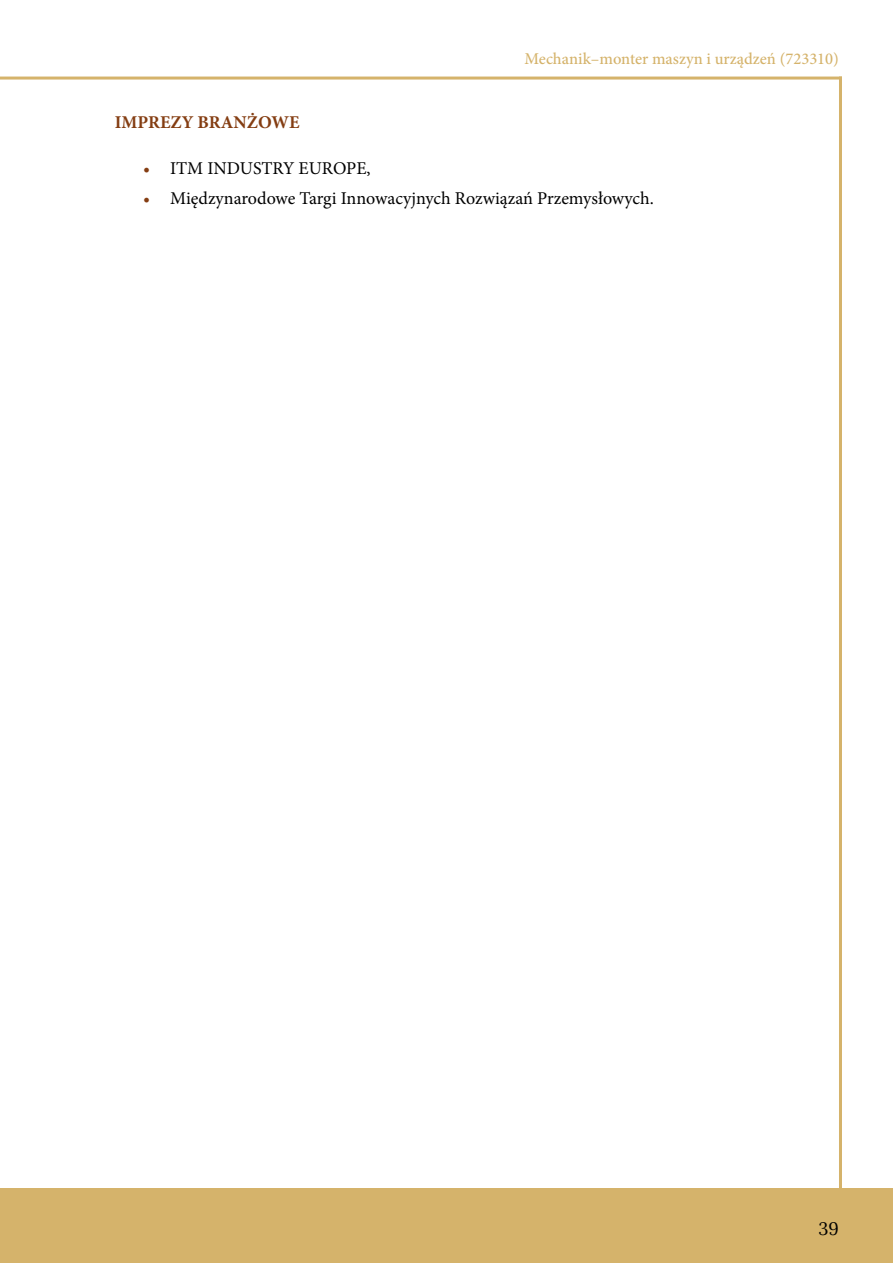
<style>
.page{position:relative;width:893px;height:1263px;background:#fff}
.page>*{position:absolute;margin:0;border:0;box-sizing:border-box;transform-origin:0 0}
.t1{font:18px "Minion Pro";color:#000}
.t2{font:700 18px "Minion Pro";color:#843d12}
.t3{font:18px "Lora";color:#000}
.t4{font:500 16.5px "Minion Pro";color:#d5b36b}
.s1{color:#843d12}
</style>
<div class="page">
<div style="left:0;top:1188px;width:893px;height:75px;background:#d5b36b"></div>
<hr style="left:839px;top:77px;width:3px;height:1113px;background:#d5b36b">
<hr style="left:0;top:77px;width:842px;height:3px;background:#d5b36b">
<p class="t4" style="left:525px;top:48px;width:316px">Mechanik–monter maszyn i urządzeń (723310)</p>
<p class="t2" style="left:115px;top:109px;width:186px">IMPREZY BRANŻOWE</p>
<p class="t1" style="left:143px;top:156px;width:229px"><span class="s1">•</span> ITM INDUSTRY EUROPE,</p>
<p class="t1" style="left:143px;top:186px;width:512px"><span class="s1">•</span> Międzynarodowe Targi Innowacyjnych Rozwiązań Przemysłowych.</p>
<p class="t3" style="left:818px;top:1215px;width:22px">39</p>
</div>
